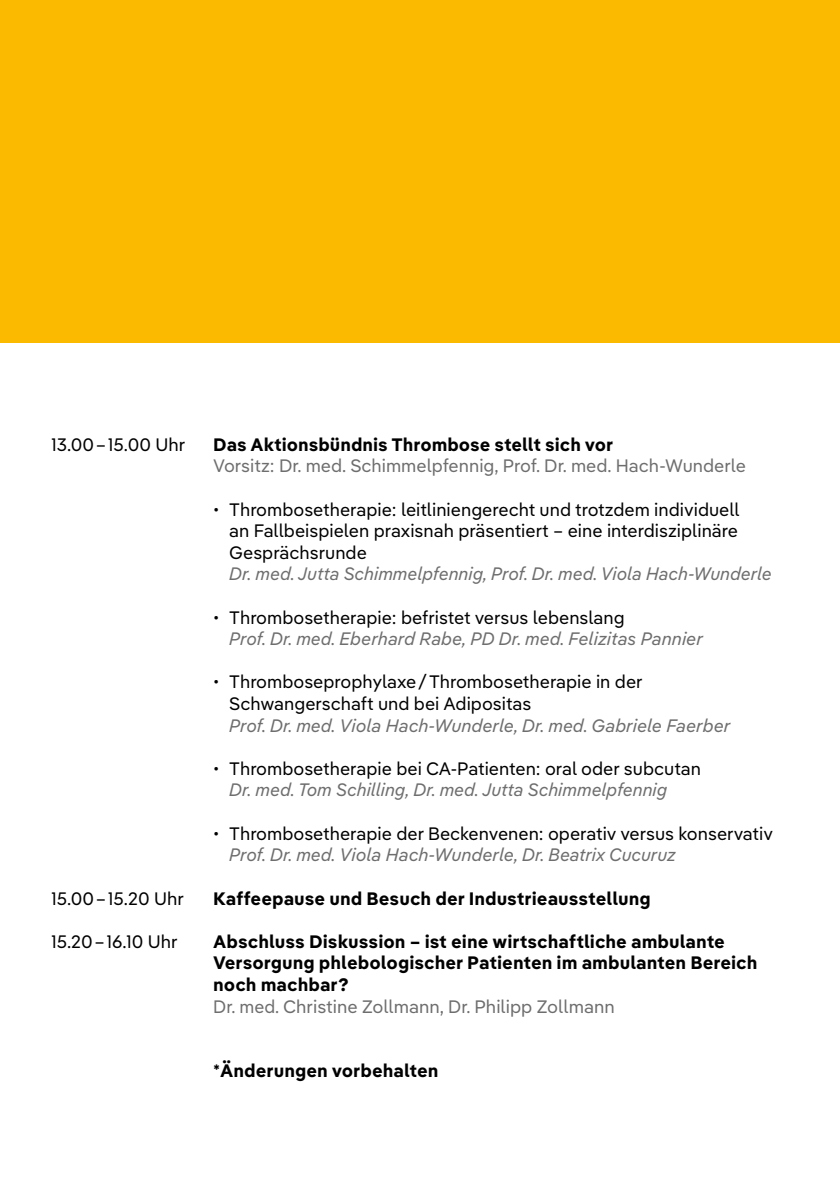
<style>
.page{position:relative;width:840px;height:1191px;background:#fff}
.page>*{position:absolute;margin:0;border:0;box-sizing:border-box;transform-origin:0 0}
.t1{font:18px/21.6px "Pangea Text";color:#000;text-align:justify}
.t2{font:italic 18px "Pangea Afrikan Text Trial";color:#6e6e6e}
.t3{font:700 18px/21.6px "Pangea Afrikan Text Trial";color:#000}
.t4{font:18px "Pangea Text";color:#6e6e6e}
.s1{font-size:17.6px}
.s2{font-family:"Pangea Afrikan Text Trial"}
.s3{font-family:"Pangea Text";font-weight:500}
</style>
<div class="page">
<div style="left:0;top:0;width:839px;height:343px;background:#fbb900"></div>
<p class="t1" style="left:51px;top:433px;width:136px">13.00 – 15.00 Uhr</p>
<p class="t3" style="left:213px;top:433px;width:401px">Das Aktionsbündnis Thrombose stellt sich vor</p>
<p class="t4" style="left:213px;top:452px;width:534px">Vorsitz: Dr. med. Schimmelpfennig, Prof. Dr. med. Hach-Wunderle</p>
<p class="t1" style="left:229px;top:497px;width:511px;text-indent:-16px"><span class="s1">•</span> Thrombosetherapie: leitliniengerecht und trotzdem individuell an Fallbeispielen praxisnah präsentiert – eine interdisziplinäre Gesprächsrunde</p>
<p class="t2" style="left:229px;top:560px;width:543px">Dr. med. Jutta Schimmelpfennig, Prof. Dr. med. Viola Hach-Wunderle</p>
<p class="t1" style="left:213px;top:605px;width:413px"><span class="s1">•</span> Thrombosetherapie: befristet versus lebenslang</p>
<p class="t2" style="left:229px;top:625px;width:475px">Prof. Dr. med. Eberhard Rabe, PD Dr. med. Felizitas Pannier</p>
<p class="t1" style="left:229px;top:670px;width:414px;text-indent:-16px"><span class="s1">•</span> Thromboseprophylaxe / Thrombosetherapie in der<br>Schwangerschaft und bei Adipositas</p>
<p class="t2" style="left:229px;top:712px;width:502px">Prof. Dr. med. Viola Hach-Wunderle, Dr. med. Gabriele Faerber</p>
<p class="t1" style="left:213px;top:757px;width:489px"><span class="s1">•</span> Thrombosetherapie bei CA-Patienten: oral oder subcutan</p>
<p class="t2" style="left:229px;top:776px;width:439px">Dr. med. Tom Schilling, Dr. med. Jutta Schimmelpfennig</p>
<p class="t1" style="left:213px;top:821px;width:561px"><span class="s1">•</span> Thrombosetherapie der Beckenvenen: operativ versus konservativ</p>
<p class="t2" style="left:229px;top:841px;width:448px">Prof. Dr. med. Viola Hach-Wunderle, Dr. Beatrix Cucuruz</p>
<p class="t1" style="left:51px;top:886px;width:134px">15.00 – 15.20 Uhr</p>
<p class="t3" style="left:213px;top:886px;width:439px">Kaffeepause und Besuch der Industrieausstellung</p>
<p class="t1" style="left:51px;top:929px;width:128px">15.20 – 16.10 Uhr</p>
<p class="t3" style="left:213px;top:930px;width:545px">Abschluss Diskussion – ist eine wirtschaftliche ambulante<br>Versorgung phlebologischer Patienten im ambulanten Bereich noch machbar?</p>
<p class="t4" style="left:213px;top:992px;width:403px"><span class="s2">Dr. med.</span> Christine Zollmann, <span class="s2">Dr.</span> Philipp Zollmann</p>
<p class="t3" style="left:213px;top:1059px;width:227px"><span class="s3">*</span>Änderungen vorbehalten</p>
</div>
